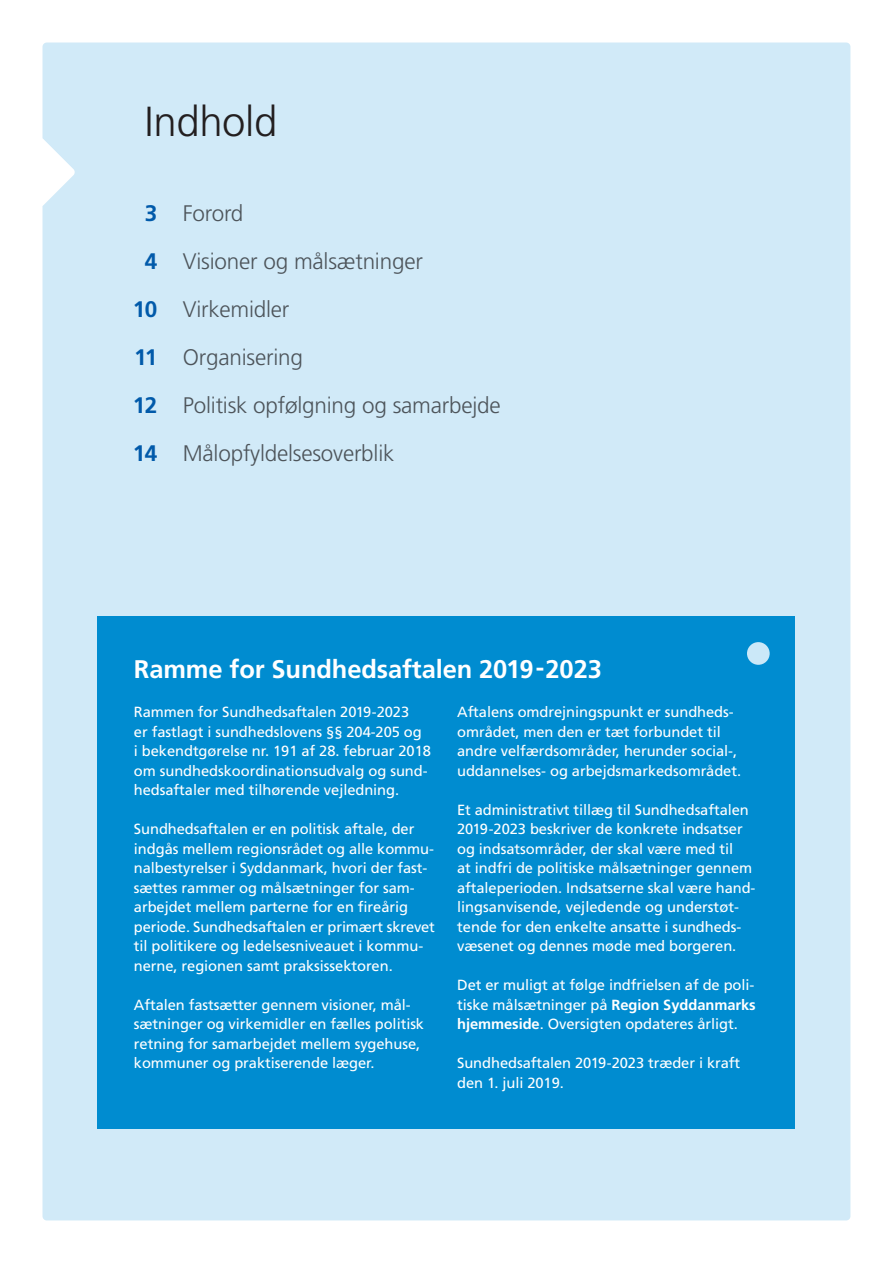
<style>
.page{position:relative;width:893px;height:1263px;background:#fff}
.page>*{position:absolute;margin:0;border:0;box-sizing:border-box;transform-origin:0 0}
.t1{font:300 42px "Frutiger";letter-spacing:-.01em;color:#231f20}
.t2{font:700 25.5px "Frutiger";letter-spacing:-.005em;color:#fff}
.t3{font:300 22.5px/48px "Frutiger";letter-spacing:-.01em;color:#4d545a}
.t4{font:700 22.5px/48px "Frutiger";letter-spacing:-.03em;color:#015aaa;text-align:center}
.t5{font:14.7px/19.5px "Frutiger";letter-spacing:-.005em;color:#fff}
.s1{font-weight:700}
</style>
<div class="page">
<div style="left:43px;top:43px;width:807px;height:1177px;background:#d1eaf8;border-radius:4px"></div>
<div style="left:98px;top:617px;width:697px;height:512px;background:#008cd0"></div>
<svg style="left:42px;top:137px;width:33px;height:70px"></svg>
<div style="left:747px;top:642px;width:23px;height:23px;background:#cbe8f8;border-radius:50%"></div>
<h1 class="t1" style="left:145px;top:104px;width:134px">Indhold</h1>
<h3 class="t4" style="left:133px;top:191px;width:26px">3<br>4<br>10<br>11<br>12<br>14</h3>
<h3 class="t3" style="left:183px;top:191px;width:319px">Forord<br>Visioner og målsætninger<br>Virkemidler<br>Organisering<br>Politisk opfølgning og samarbejde<br>Målopfyldelsesoverblik</h3>
<h2 class="t2" style="left:134px;top:657px;width:469px">Ramme for Sundhedsaftalen 2019-2023</h2>
<p class="t5" style="left:134px;top:703px;width:298px">Rammen for Sundhedsaftalen 2019-2023<br>er fastlagt i sundhedslovens §§ 204-205 og<br>i bekendtgørelse nr. 191 af 28. februar 2018 om sundhedskoordinationsudvalg og sund&shy;hedsaftaler med tilhørende vejledning.</p>
<p class="t5" style="left:134px;top:820px;width:303px">Sundhedsaftalen er en politisk aftale, der indgås mellem regionsrådet og alle kommu&shy;nalbestyrelser i Syddanmark, hvori der fast&shy;sættes rammer og målsætninger for sam&shy;arbejdet mellem parterne for en fireårig periode. Sundhedsaftalen er primært skrevet til politikere og ledelsesniveauet i kommu&shy;nerne, regionen samt praksissektoren.</p>
<p class="t5" style="left:134px;top:996px;width:292px">Aftalen fastsætter gennem visioner, mål&shy;sætninger og virkemidler en fælles politisk retning for samarbejdet mellem sygehuse, kommuner og praktiserende læger.</p>
<p class="t5" style="left:457px;top:703px;width:286px">Aftalens omdrejningspunkt er sundheds&shy;området, men den er tæt forbundet til andre velfærdsområder, herunder social-, uddannelses- og arbejdsmarkedsområdet.</p>
<p class="t5" style="left:457px;top:801px;width:300px">Et administrativt tillæg til Sundhedsaftalen 2019-2023 beskriver de konkrete indsatser og indsatsområder, der skal være med til<br>at indfri de politiske målsætninger gennem aftaleperioden. Indsatserne skal være hand&shy;lingsanvisende, vejledende og understøt&shy;tende for den enkelte ansatte i sundheds&shy;væsenet og dennes møde med borgeren.</p>
<p class="t5" style="left:457px;top:976px;width:300px;text-align:justify">Det er muligt at følge indfrielsen af de poli&shy;tiske målsætninger på <span class="s1">Region Syddanmarks hjemmeside</span>. Oversigten opdateres årligt.</p>
<p class="t5" style="left:457px;top:1054px;width:285px">Sundhedsaftalen 2019-2023 træder i kraft den 1. juli 2019.</p>
</div>
